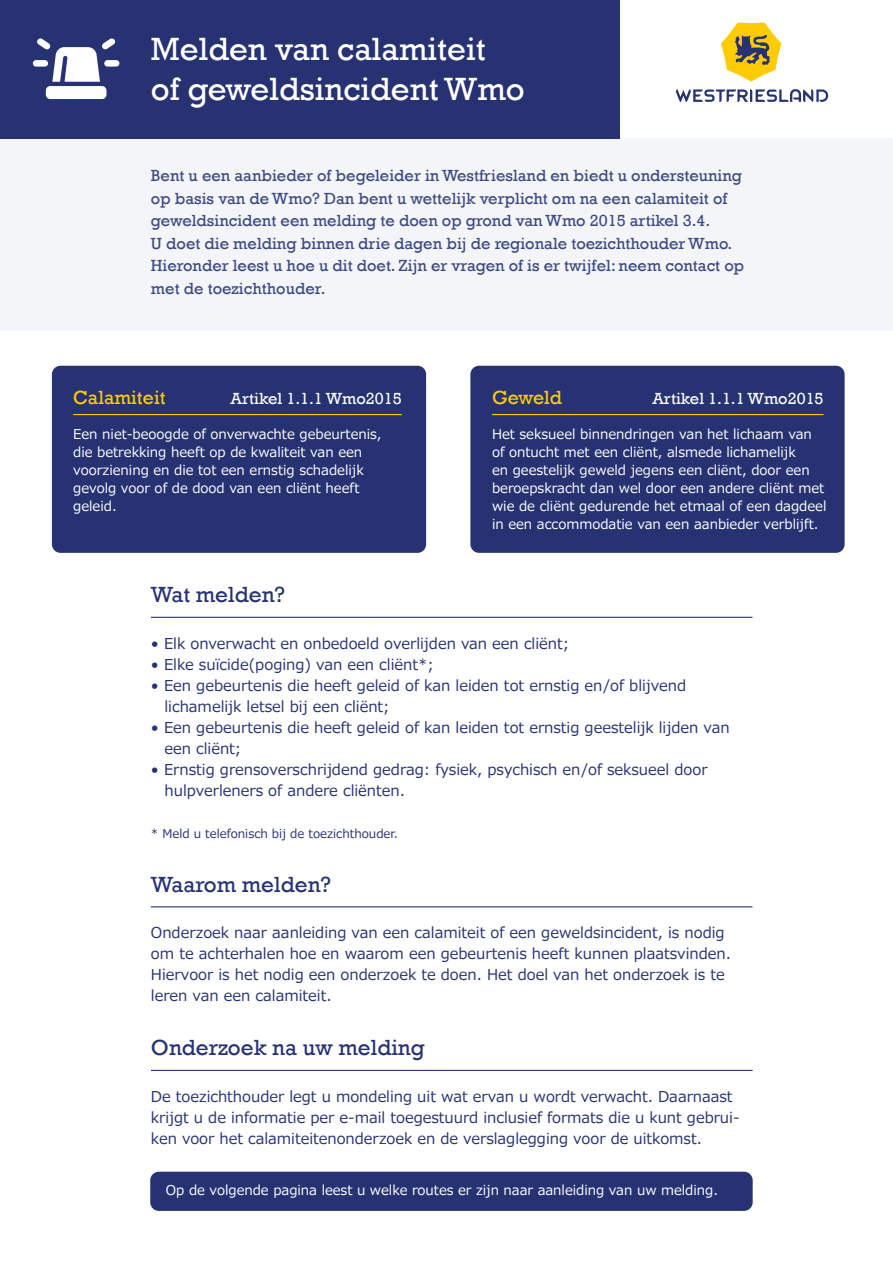
<style>
.page{position:relative;width:893px;height:1263px;background:#fff}
.page>*{position:absolute;margin:0;border:0;box-sizing:border-box;transform-origin:0 0}
.t1{font:33px/39.6px "Rockwell";color:#fff}
.t2{font:22.5px "Rockwell";color:#273273}
.t3{font:19.5px "Rockwell";color:#fc0}
.t4{font:16.5px/22.5px "Rockwell";color:#3b4982}
.t5{font:16.5px "Rockwell";color:#fff}
.t6{font:15px/21px "Meiryo";color:#273273}
.t7{font:13.5px/18px "Meiryo";color:#fff}
.t8{font:12px "Meiryo";color:#273273}
</style>
<div class="page">
<div style="left:150px;top:1172px;width:603px;height:39px;background:#273273;border-radius:9px"></div>
<div style="left:0;top:138px;width:893px;height:193px;background:#f4f5f8"></div>
<hr style="left:151px;top:617px;width:601px;height:1px;background:#273273">
<hr style="left:151px;top:906px;width:601px;height:1px;background:#273273">
<hr style="left:151px;top:1070px;width:602px;height:1px;background:#273273">
<div style="left:52px;top:366px;width:374px;height:187px;background:#273273;border-radius:9px"></div>
<div style="left:470px;top:366px;width:375px;height:187px;background:#273273;border-radius:9px"></div>
<hr style="left:73px;top:414px;width:329px;height:1px;background:#fc0">
<hr style="left:492px;top:414px;width:331px;height:1px;background:#fc0">
<svg style="left:676px;top:89px;width:152px;height:13px"></svg>
<svg style="left:721px;top:23px;width:60px;height:59px"></svg>
<div style="left:0;top:0;width:619px;height:138px;background:#273273"></div>
<h1 class="t1" style="left:151px;top:30px;width:375px">Melden van calamiteit<br>of geweldsincident Wmo</h1>
<p class="t4" style="left:151px;top:165px;width:595px">Bent u een aanbieder of begeleider in Westfriesland en biedt u ondersteuning op basis van de Wmo? Dan bent u wettelijk verplicht om na een calamiteit of geweldsincident een melding te doen op grond van Wmo 2015 artikel 3.4.<br>U doet die melding binnen drie dagen bij de regionale toezichthouder Wmo.<br>Hieronder leest u hoe u dit doet. Zijn er vragen of is er twijfel: neem contact op met de toezichthouder.</p>
<h3 class="t3" style="left:73px;top:386px;width:94px">Calamiteit</h3>
<p class="t5" style="left:231px;top:389px;width:173px">Artikel 1.1.1 Wmo2015</p>
<p class="t7" style="left:73px;top:425px;width:310px">Een niet-beoogde of onverwachte gebeurtenis, die betrekking heeft op de kwaliteit van een voorziening en die tot een ernstig schadelijk gevolg voor of de dood van een cliënt heeft geleid.</p>
<h3 class="t3" style="left:492px;top:386px;width:72px">Geweld</h3>
<p class="t5" style="left:652px;top:389px;width:173px">Artikel 1.1.1 Wmo2015</p>
<p class="t7" style="left:492px;top:425px;width:336px">Het seksueel binnendringen van het lichaam van of ontucht met een cliënt, alsmede lichamelijk<br>en geestelijk geweld jegens een cliënt, door een beroepskracht dan wel door een andere cliënt met wie de cliënt gedurende het etmaal of een dagdeel in een accommodatie van een aanbieder verblijft.</p>
<h2 class="t2" style="left:151px;top:582px;width:136px">Wat melden?</h2>
<p class="t6" style="left:151px;top:634px;width:420px">• Elk onverwacht en onbedoeld overlijden van een cliënt;</p>
<p class="t6" style="left:151px;top:655px;width:284px">• Elke suïcide(poging) van een cliënt*;</p>
<p class="t6" style="left:164px;top:676px;width:523px;text-indent:-14px">• Een gebeurtenis die heeft geleid of kan leiden tot ernstig en/of blijvend lichamelijk letsel bij een cliënt;</p>
<p class="t6" style="left:164px;top:718px;width:567px;text-indent:-14px">• Een gebeurtenis die heeft geleid of kan leiden tot ernstig geestelijk lijden van een cliënt;</p>
<p class="t6" style="left:164px;top:760px;width:545px;text-indent:-14px">• Ernstig grensoverschrijdend gedrag: fysiek, psychisch en/of seksueel door hulpverleners of andere cliënten.</p>
<p class="t8" style="left:151px;top:825px;width:249px">* Meld u telefonisch bij de toezichthouder.</p>
<h2 class="t2" style="left:151px;top:871px;width:182px">Waarom melden?</h2>
<p class="t6" style="left:151px;top:923px;width:582px">Onderzoek naar aanleiding van een calamiteit of een geweldsincident, is nodig om te achterhalen hoe en waarom een gebeurtenis heeft kunnen plaatsvinden.<br>Hiervoor is het nodig een onderzoek te doen. Het doel van het onderzoek is te leren van een calamiteit.</p>
<h2 class="t2" style="left:151px;top:1035px;width:275px">Onderzoek na uw melding</h2>
<p class="t6" style="left:151px;top:1087px;width:590px">De toezichthouder legt u mondeling uit wat ervan u wordt verwacht. Daarnaast krijgt u de informatie per e-mail toegestuurd inclusief formats die u kunt gebrui&shy;ken voor het calamiteitenonderzoek en de verslaglegging voor de uitkomst.</p>
<p class="t7" style="left:166px;top:1182px;width:554px">Op de volgende pagina leest u welke routes er zijn naar aanleiding van uw melding.</p>
</div>
